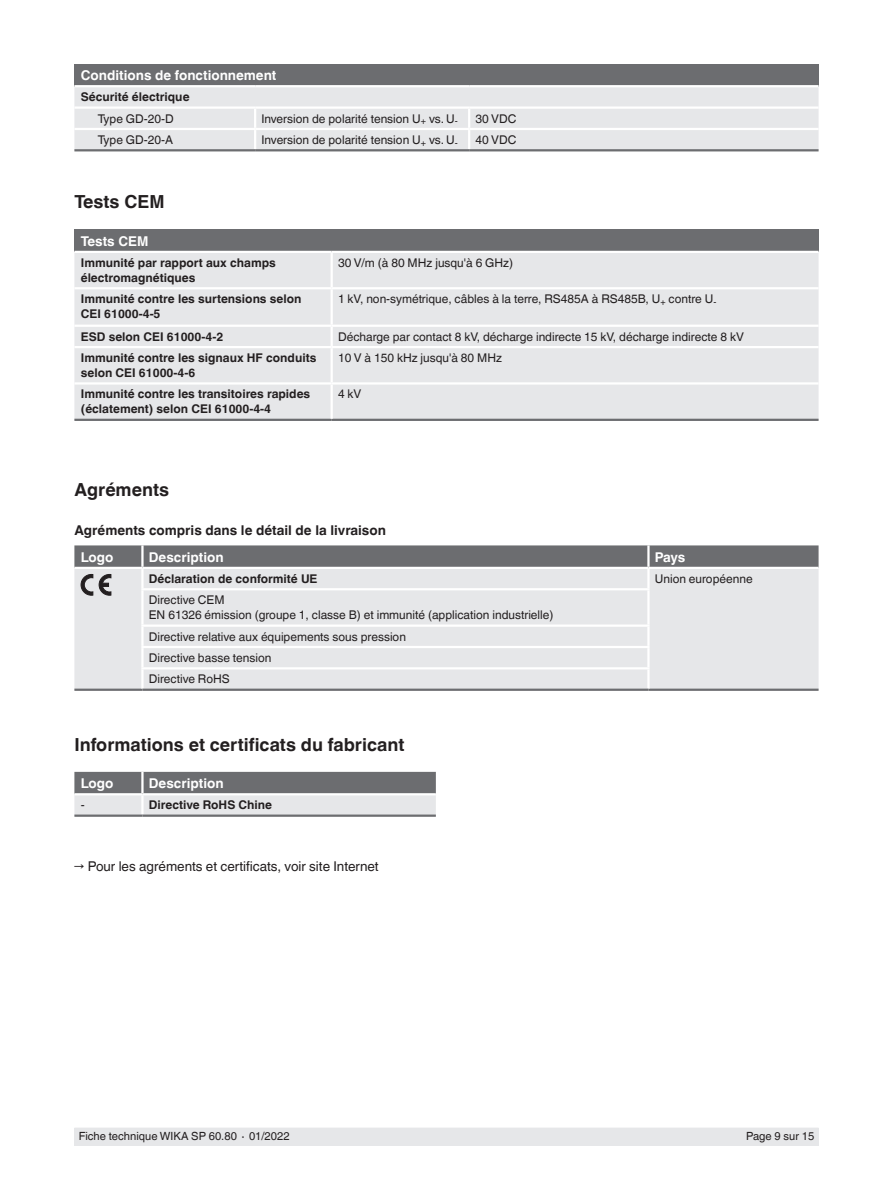
<style>
.page{position:relative;width:893px;height:1188px;background:#fff}
.page>*{position:absolute;margin:0;border:0;box-sizing:border-box;transform-origin:0 0}
.t1{font:700 18px "Helvetica World";color:#231f20}
.t2{font:700 13.5px "Helvetica World";color:#fff}
.t3{font:13.5px "Helvetica World";color:#231f20}
.t4{font:700 13.5px "Helvetica World";color:#231f20}
.t5{font:12px/21.3px "Helvetica World";color:#231f20}
.t6{font:700 12px/15px "Helvetica World";color:#231f20}
.t7{font:11.25px "Helvetica World";color:#231f20}
</style>
<div class="page">
<div style="left:74px;top:1128px;width:745px;height:17px;background:#e6e7e9"></div>
<div style="left:74px;top:64px;width:745px;height:22px;background:#6c6d70"></div>
<div style="left:74px;top:87px;width:745px;height:62px;background:#e6e7e9"></div>
<hr style="left:74px;top:85px;width:181px;height:2px;background:#fff">
<hr style="left:255px;top:85px;width:214px;height:2px;background:#fff">
<hr style="left:469px;top:85px;width:350px;height:2px;background:#fff">
<hr style="left:74px;top:106px;width:181px;height:3px;background:#fff">
<hr style="left:255px;top:106px;width:214px;height:3px;background:#fff">
<hr style="left:469px;top:106px;width:350px;height:3px;background:#fff">
<hr style="left:74px;top:128px;width:181px;height:2px;background:#fff">
<hr style="left:255px;top:128px;width:214px;height:2px;background:#fff">
<svg style="left:254px;top:109px;width:2px;height:40px"></svg>
<hr style="left:469px;top:128px;width:350px;height:2px;background:#fff">
<svg style="left:468px;top:109px;width:2px;height:40px"></svg>
<hr style="left:74px;top:149px;width:181px;height:2px;background:#6c6d70">
<hr style="left:255px;top:149px;width:214px;height:2px;background:#6c6d70">
<hr style="left:469px;top:149px;width:350px;height:2px;background:#6c6d70">
<div style="left:74px;top:229px;width:745px;height:23px;background:#6c6d70"></div>
<div style="left:74px;top:253px;width:745px;height:166px;background:#e6e7e9"></div>
<hr style="left:74px;top:251px;width:258px;height:2px;background:#fff">
<hr style="left:332px;top:251px;width:487px;height:2px;background:#fff">
<hr style="left:74px;top:419px;width:258px;height:2px;background:#6c6d70">
<hr style="left:332px;top:419px;width:487px;height:2px;background:#6c6d70">
<hr style="left:74px;top:287px;width:258px;height:2px;background:#fff">
<hr style="left:332px;top:287px;width:487px;height:2px;background:#fff">
<hr style="left:74px;top:325px;width:258px;height:2px;background:#fff">
<hr style="left:332px;top:325px;width:487px;height:2px;background:#fff">
<hr style="left:74px;top:346px;width:258px;height:2px;background:#fff">
<hr style="left:332px;top:346px;width:487px;height:2px;background:#fff">
<hr style="left:74px;top:382px;width:258px;height:3px;background:#fff">
<hr style="left:332px;top:382px;width:487px;height:3px;background:#fff">
<hr style="left:331px;top:253px;width:2px;height:34px;background:#fff">
<hr style="left:331px;top:289px;width:2px;height:36px;background:#fff">
<svg style="left:331px;top:327px;width:2px;height:19px"></svg>
<hr style="left:331px;top:348px;width:2px;height:34px;background:#fff">
<hr style="left:331px;top:385px;width:2px;height:34px;background:#fff">
<svg style="left:74px;top:545px;width:745px;height:22px;background:#707174"></svg>
<div style="left:74px;top:569px;width:745px;height:120px;background:#e6e7e9"></div>
<hr style="left:74px;top:689px;width:68px;height:2px;background:#6c6d70">
<hr style="left:648px;top:689px;width:171px;height:2px;background:#6c6d70">
<hr style="left:141px;top:545px;width:3px;height:22px;background:#fff">
<hr style="left:647px;top:545px;width:3px;height:22px;background:#fff">
<hr style="left:141px;top:569px;width:3px;height:19px;background:#fff">
<hr style="left:647px;top:569px;width:3px;height:19px;background:#fff">
<hr style="left:141px;top:588px;width:509px;height:2px;background:#fff">
<hr style="left:141px;top:590px;width:3px;height:35px;background:#fff">
<hr style="left:647px;top:590px;width:3px;height:35px;background:#fff">
<hr style="left:141px;top:625px;width:509px;height:2px;background:#fff">
<hr style="left:141px;top:627px;width:3px;height:19px;background:#fff">
<hr style="left:647px;top:627px;width:3px;height:19px;background:#fff">
<hr style="left:141px;top:646px;width:509px;height:2px;background:#fff">
<hr style="left:141px;top:648px;width:3px;height:19px;background:#fff">
<hr style="left:647px;top:648px;width:3px;height:19px;background:#fff">
<hr style="left:141px;top:667px;width:509px;height:2px;background:#fff">
<hr style="left:141px;top:669px;width:3px;height:20px;background:#fff">
<hr style="left:647px;top:669px;width:3px;height:20px;background:#fff">
<hr style="left:142px;top:689px;width:506px;height:2px;background:#6c6d70">
<svg style="left:81px;top:574px;width:12px;height:21px"></svg>
<svg style="left:99px;top:574px;width:12px;height:21px"></svg>
<svg style="left:74px;top:772px;width:362px;height:43px;background:#a6a7aa"></svg>
<hr style="left:142px;top:793px;width:294px;height:2px;background:#fff">
<hr style="left:74px;top:793px;width:68px;height:2px;background:#fff">
<hr style="left:141px;top:795px;width:3px;height:20px;background:#fff">
<hr style="left:74px;top:815px;width:68px;height:2px;background:#6c6d70">
<hr style="left:142px;top:815px;width:294px;height:2px;background:#6c6d70">
<hr style="left:141px;top:772px;width:3px;height:21px;background:#fff">
<p class="t2" style="left:81px;top:67px;width:197px">Conditions de fonctionnement</p>
<p class="t6" style="left:81px;top:90px;width:110px">Sécurité électrique</p>
<p class="t5" style="left:98px;top:108px;width:78px">Type GD-20-D</p>
<p class="t5" style="left:261px;top:108px;width:198px">Inversion de polarité tension U<sub>+</sub> vs. U<sub>-</sub></p>
<p class="t5" style="left:476px;top:108px;width:42px">30 VDC</p>
<p class="t5" style="left:98px;top:129px;width:77px">Type GD-20-A</p>
<p class="t5" style="left:262px;top:129px;width:198px">Inversion de polarité tension U<sub>+</sub> vs. U<sub>-</sub></p>
<p class="t5" style="left:476px;top:129px;width:42px">40 VDC</p>
<h1 class="t1" style="left:74px;top:192px;width:92px">Tests CEM</h1>
<p class="t2" style="left:81px;top:233px;width:69px">Tests CEM</p>
<p class="t6" style="left:81px;top:255px;width:197px">Immunité par rapport aux champs électromagnétiques</p>
<p class="t5" style="left:338px;top:252px;width:177px">30 V/m (à 80 MHz jusqu'à 6 GHz)</p>
<p class="t6" style="left:81px;top:292px;width:222px">Immunité contre les surtensions selon<br>CEI 61000-4-5</p>
<p class="t5" style="left:338px;top:288px;width:380px">1 kV, non-symétrique, câbles à la terre, RS485A à RS485B, U<sub>+</sub> contre U<sub>-</sub></p>
<p class="t6" style="left:81px;top:329px;width:144px">ESD selon CEI 61000-4-2</p>
<p class="t5" style="left:338px;top:326px;width:407px">Décharge par contact 8 kV, décharge indirecte 15 kV, décharge indirecte 8 kV</p>
<p class="t6" style="left:81px;top:350px;width:237px">Immunité contre les signaux HF conduits selon CEI 61000-4-6</p>
<p class="t5" style="left:338px;top:347px;width:165px">10 V à 150 kHz jusqu'à 80 MHz</p>
<p class="t6" style="left:81px;top:387px;width:231px">Immunité contre les transitoires rapides (éclatement) selon CEI 61000-4-4</p>
<p class="t5" style="left:338px;top:384px;width:25px">4 kV</p>
<h1 class="t1" style="left:74px;top:479px;width:96px">Agréments</h1>
<p class="t4" style="left:74px;top:522px;width:313px">Agréments compris dans le détail de la livraison</p>
<p class="t2" style="left:81px;top:549px;width:34px">Logo</p>
<p class="t2" style="left:149px;top:549px;width:76px">Description</p>
<p class="t2" style="left:655px;top:549px;width:32px">Pays</p>
<p class="t6" style="left:149px;top:571px;width:170px">Déclaration de conformité UE</p>
<p class="t5" style="left:655px;top:568px;width:99px">Union européenne</p>
<p class="t5" style="left:149px;top:593px;width:406px;line-height:15px">Directive CEM<br>EN 61326 émission (groupe 1, classe B) et immunité (application industrielle)</p>
<p class="t5" style="left:149px;top:626px;width:259px">Directive relative aux équipements sous pression<br>Directive basse tension<br>Directive RoHS</p>
<h1 class="t1" style="left:74px;top:734px;width:331px">Informations et certificats du fabricant</h1>
<p class="t2" style="left:81px;top:775px;width:34px">Logo</p>
<p class="t2" style="left:149px;top:775px;width:76px">Description</p>
<p class="t5" style="left:81px;top:795px;width:5px">-</p>
<p class="t6" style="left:149px;top:798px;width:125px">Directive RoHS Chine</p>
<p class="t3" style="left:74px;top:858px;width:306px">→ Pour les agréments et certificats, voir site Internet</p>
<p class="t7" style="left:79px;top:1130px;width:212px">Fiche technique WIKA SP 60.80 ∙ 01/2022</p>
<p class="t7" style="left:746px;top:1130px;width:69px">Page 9 sur 15</p>
</div>
